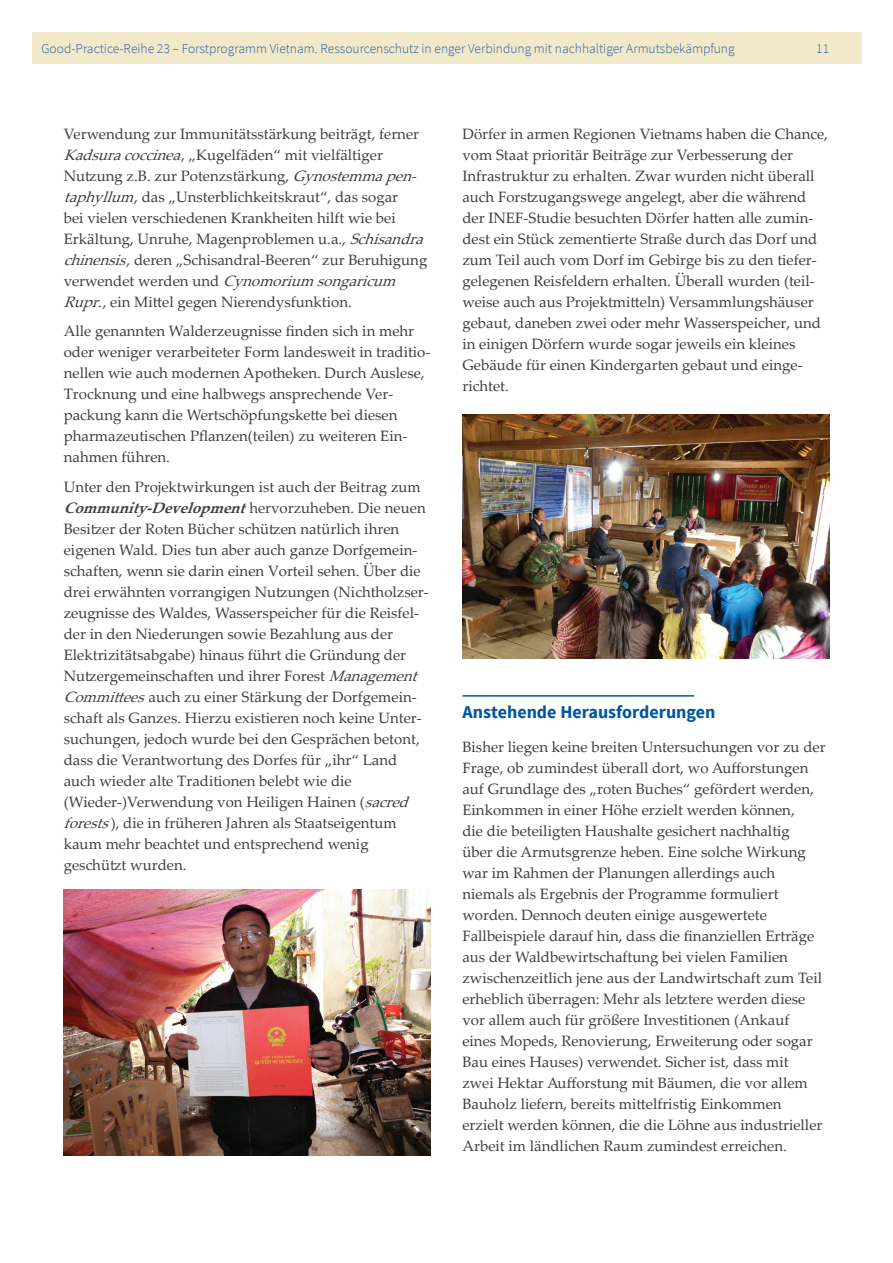
<style>
.page{position:relative;width:893px;height:1263px;background:#fff}
.page>*{position:absolute;margin:0;border:0;box-sizing:border-box;transform-origin:0 0}
.t1{font:700 18px "Source Sans Pro";color:#01569c}
.t2{font:15px/21px "Palatino Linotype";color:#3e3e3f}
.t3{font:300 13.5px "Source Sans Pro";color:#2661a4}
.s1{font-style:italic}
.s2{font-weight:700;font-style:italic}
</style>
<div class="page">
<div style="left:32px;top:32px;width:829px;height:32px;background:#f2e8ca"></div>
<img style="left:64px;top:889px;width:367px;height:266px">
<hr style="left:462px;top:695px;width:232px;height:2px;background:#01569c">
<img style="left:462px;top:414px;width:367px;height:245px">
<p class="t3" style="left:41px;top:40px;width:695px">Good-Practice-Reihe 23 – Forstprogramm Vietnam. Ressourcenschutz in enger Verbindung mit nachhaltiger Armutsbekämpfung</p>
<p class="t3" style="left:816px;top:40px;width:14px">11</p>
<p class="t2" style="left:64px;top:122px;width:367px">Verwendung zur Immunitätsstärkung beiträgt, ferner <span class="s1">Kadsuracoccinea</span>, „Kugelfäden“ mit vielfältiger Nutzung z.B. zur Potenzstärkung, <span class="s1">Gynostemmapen&shy;taphyllum</span> , das „Unsterblichkeitskraut“, das sogar<br>bei vielen verschiedenen Krankheiten hilft wie bei Erkältung, Unruhe, Magenproblemen u.a., <span class="s1">Schisandra chinensis</span>, deren „Schisandral-Beeren“ zur Beruhigung v e r w e n d e t w e r d e n u n d <span class="s1">Cynomorium songaricum Rupr.</span>, ein Mittel gegen Nierendysfunktion.</p>
<p class="t2" style="left:64px;top:320px;width:368px">Alle genannten Walderzeugnisse finden sich in mehr oder weniger verarbeiteter Form landesweit in traditio&shy;nellen wie auch modernen Apotheken. Durch Auslese, Trocknung und eine halbwegs ansprechende Ver&shy;packung kann die Wertschöpfungskette bei diesen pharmazeutischen Pflanzen(teilen) zu weiteren Ein&shy;nahmen führen.</p>
<p class="t2" style="left:64px;top:475px;width:367px">Unter den Projektwirkungen ist auch der Beitrag zum <span class="s2">Community-Development</span>h e r v o r z u h e b e n . D i e n e u e n Besitzer der Roten Bücher schützen natürlich ihren eigenen Wald. Dies tun aber auch ganze Dorfgemein&shy;schaften, wenn sie darin einen Vorteil sehen. Über die drei erwähnten vorrangigen Nutzungen (Nichtholzser&shy;zeugnisse des Waldes, Wasserspeicher für die Reisfel&shy;der in den Niederungen sowie Bezahlung aus der Elektrizitätsabgabe) hinaus führt die Gründung der Nutzergemeinschaften und ihrer Forest <span class="s1">Management Committees</span>auch zu einer Stärkung der Dorfgemein&shy;schaft als Ganzes. Hierzu existieren noch keine Unter&shy;suchungen, jedoch wurde bei den Gesprächen betont, dass die Verantwortung des Dorfes für „ihr“ Land auch wieder alte Traditionen belebt wie die (Wieder-)Verwendung von Heiligen Hainen (<span class="s1">sacred forests</span>), die in früheren Jahren als Staatseigentum kaum mehr beachtet und entsprechend wenig geschützt wurden.</p>
<p class="t2" style="left:462px;top:122px;width:367px">Dörfer in armen Regionen Vietnams haben die Chance, vom Staat prioritär Beiträge zur Verbesserung der Infrastruktur zu erhalten. Zwar wurden nicht überall auch Forstzugangswege angelegt, aber die während der INEF-Studie besuchten Dörfer hatten alle zumin&shy;dest ein Stück zementierte Straße durch das Dorf und zum Teil auch vom Dorf im Gebirge bis zu den tiefer&shy;gelegenen Reisfeldern erhalten. Überall wurden (teil&shy;weise auch aus Projektmitteln) Versammlungshäuser gebaut, daneben zwei oder mehr Wasserspeicher, und in einigen Dörfern wurde sogar jeweils ein kleines Gebäude für einen Kindergarten gebaut und einge&shy;richtet.</p>
<p class="t1" style="left:462px;top:700px;width:254px">Anstehende Herausforderungen</p>
<p class="t2" style="left:462px;top:735px;width:365px">Bisher liegen keine breiten Untersuchungen vor zu der Frage, ob zumindest überall dort, wo Aufforstungen auf Grundlage des „roten Buches“ gefördert werden, Einkommen in einer Höhe erzielt werden können,<br>die die beteiligten Haushalte gesichert nachhaltig<br>über die Armutsgrenze heben. Eine solche Wirkung war im Rahmen der Planungen allerdings auch niemals als Ergebnis der Programme formuliert worden. Dennoch deuten einige ausgewertete Fallbeispiele darauf hin, dass die finanziellen Erträge aus der Waldbewirtschaftung bei vielen Familien zwischenzeitlich jene aus der Landwirtschaft zum Teil erheblich überragen: Mehr als letztere werden diese vor allem auch für größere Investitionen (Ankauf eines Mopeds, Renovierung, Erweiterung oder sogar Bau eines Hauses) verwendet. Sicher ist, dass mit<br>zwei Hektar Aufforstung mit Bäumen, die vor allem Bauholz liefern, bereits mittelfristig Einkommen erzielt werden können, die die Löhne aus industrieller Arbeit im ländlichen Raum zumindest erreichen.</p>
</div>
